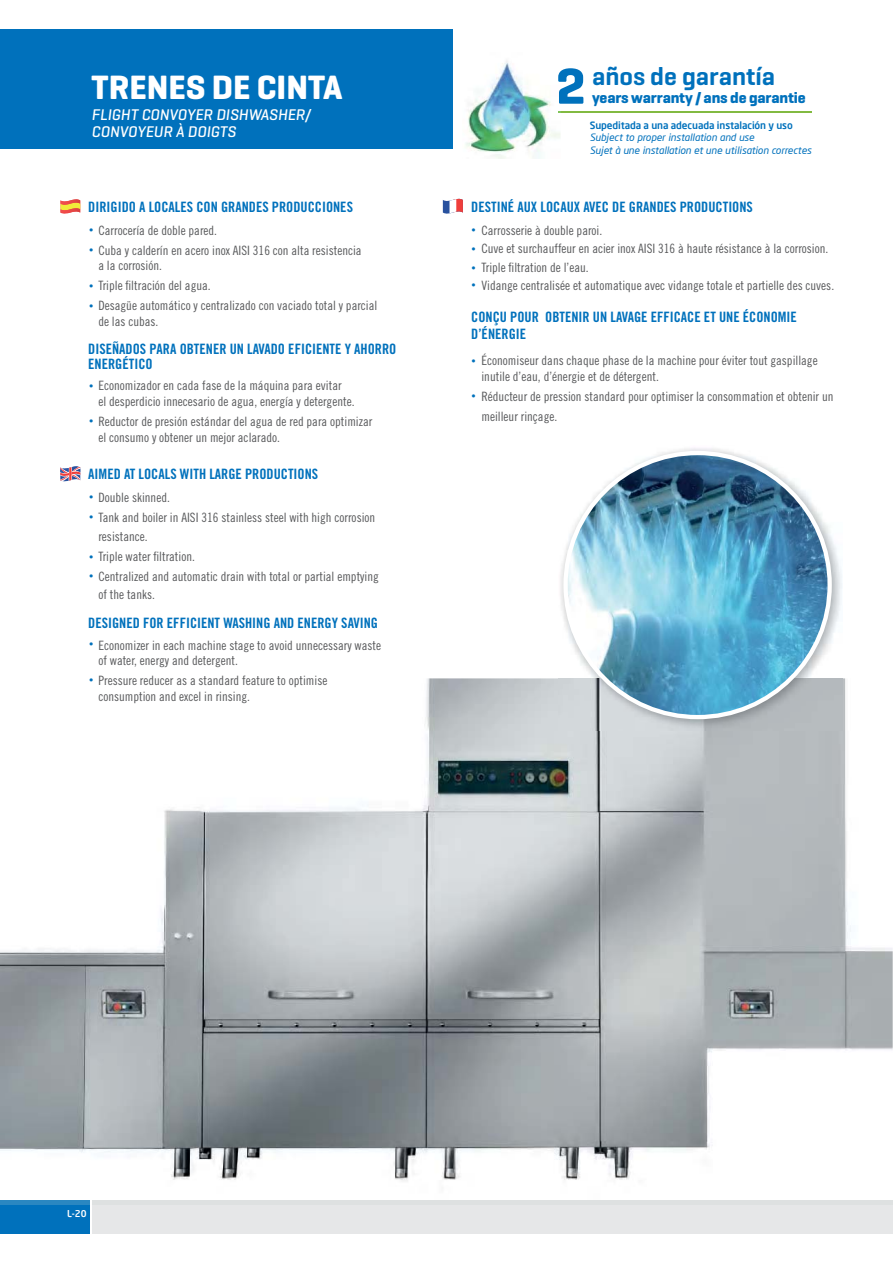
<style>
.page{position:relative;width:893px;height:1263px;background:#fff}
.page>*{position:absolute;margin:0;border:0;box-sizing:border-box;transform-origin:0 0}
.t1{font:700 34.35px "Geogrotesque";color:#fff}
.t2{font:600 25.8px "Geogrotesque";color:#0071bc}
.t3{font:italic 500 15.75px/17.2px "Geogrotesque";color:#fff}
.t4{font:700 15.75px "Geogrotesque";letter-spacing:-.01em;color:#0071bc}
.t5{font:14.25px/15.8px "Trade Gothic LT Std Bd Cn 20";color:#0071bc}
.t6{font:12.9px/20.1px "Trade Gothic LT Std Cn 18";color:#58595b}
.t7{font:italic 10.05px/12.6px "Neo Sans Pro";color:#0071bc}
.t8{font:500 10.05px "Neo Sans Pro";letter-spacing:-.01em;color:#0071bc}
.t9{font:500 9.3px "Neo Sans Pro";color:#fff}
.t10{font:8.55px/18.6px "Trade Gothic LT Std Cn 18";color:#0071bc;text-align:justify}
.s1{font-weight:700;font-size:51.45px}
</style>
<div class="page">
<svg style="left:60px;top:466px;width:20px;height:16px"></svg>
<div style="left:92px;top:1201px;width:801px;height:33px;background:#e6e7e8"></div>
<div style="left:0;top:1201px;width:89px;height:33px;background:#0071bc"></div>
<img style="left:0;top:678px;width:893px;height:526px">
<img style="left:92px;top:1201px;width:801px;height:3px">
<img style="left:0;top:1201px;width:89px;height:3px">
<div style="left:0;top:29px;width:452px;height:119px;background:#0071bc"></div>
<hr style="left:558px;top:111px;width:253px;height:2px;background:#82ba41">
<img style="left:466px;top:61px;width:94px;height:98px">
<svg style="left:443px;top:198px;width:20px;height:16px"></svg>
<img style="left:60px;top:199px;width:20px;height:14px">
<img style="left:558px;top:448px;width:285px;height:282px">
<img style="left:565px;top:453px;width:265px;height:264px;border-radius:50%">
<h2 class="t2" style="left:556px;top:66px;width:221px"><span class="s1">2</span> años de garantía</h2>
<h1 class="t1" style="left:92px;top:74px;width:252px">TRENES DE CINTA</h1>
<p class="t3" style="left:92px;top:107px;width:221px">FLIGHT CONVOYER DISHWASHER/<br>CONVOYEUR À DOIGTS</p>
<p class="t8" style="left:590px;top:121px;width:204px">Supeditada a una adecuada instalación y uso</p>
<p class="t7" style="left:590px;top:132px;width:223px">Subject to proper installation and use<br>Sujet à une installation et une utilisation correctes</p>
<p class="t4" style="left:592px;top:92px;width:215px">years warranty / ans de garantie</p>
<p class="t5" style="left:88px;top:200px;width:266px">DIRIGIDO A LOCALES CON GRANDES PRODUCCIONES</p>
<p class="t5" style="left:471px;top:200px;width:283px">DESTINÉ AUX LOCAUX AVEC DE GRANDES PRODUCTIONS</p>
<p class="t6" style="left:98px;top:221px;width:265px">Carrocería de doble pared.<br>Cuba y calderín en acero inox AISI 316 con alta resistencia</p>
<p class="t6" style="left:98px;top:257px;width:280px">a la corrosión.<br>Triple filtración del agua.<br>Desagüe automático y centralizado con vaciado total y parcial</p>
<p class="t6" style="left:98px;top:313px;width:62px">de las cubas.</p>
<p class="t6" style="left:481px;top:222px;width:354px;line-height:18.6px">Carrosserie à double paroi.<br>Cuve et surchauffeur en acier inox AISI 316 à haute résistance à la corrosion.<br>Triple filtration de l’eau.<br>Vidange centralisée et automatique avec vidange totale et partielle des cuves.</p>
<p class="t10" style="left:89px;top:222px;width:6px">•</p>
<p class="t10" style="left:472px;top:222px;width:6px">• • •</p>
<p class="t10" style="left:472px;top:277px;width:6px">•</p>
<p class="t10" style="left:89px;top:241px;width:6px">•</p>
<p class="t10" style="left:89px;top:278px;width:6px">•</p>
<p class="t10" style="left:89px;top:297px;width:6px">•</p>
<p class="t5" style="left:471px;top:309px;width:327px;line-height:17.1px">CONÇU POUR OBTENIR UN LAVAGE EFFICACE ET UNE ÉCONOMIE<br>D’ÉNERGIE</p>
<p class="t5" style="left:88px;top:342px;width:310px">DISEÑADOS PARA OBTENER UN LAVADO EFICIENTE Y AHORRO<br>ENERGÉTICO</p>
<p class="t6" style="left:481px;top:354px;width:338px;line-height:15.8px">Économiseur dans chaque phase de la machine pour éviter tout gaspillage inutile d’eau, d’énergie et de détergent.</p>
<p class="t6" style="left:481px;top:387px;width:353px">Réducteur de pression standard pour optimiser la consommation et obtenir un meilleur rinçage.</p>
<p class="t10" style="left:472px;top:352px;width:6px">•</p>
<p class="t10" style="left:472px;top:388px;width:6px">•</p>
<p class="t6" style="left:98px;top:379px;width:258px;line-height:15.8px">Economizador en cada fase de la máquina para evitar<br>el desperdicio innecesario de agua, energía y detergente.</p>
<p class="t6" style="left:98px;top:415px;width:275px;line-height:15.8px">Reductor de presión estándar del agua de red para optimizar el consumo y obtener un mejor aclarado.</p>
<p class="t10" style="left:89px;top:377px;width:6px">•</p>
<p class="t10" style="left:89px;top:413px;width:6px">•</p>
<p class="t5" style="left:88px;top:468px;width:232px">AIMED AT LOCALS WITH LARGE PRODUCTIONS</p>
<p class="t6" style="left:98px;top:488px;width:278px">Double skinned.<br>Tank and boiler in AISI 316 stainless steel with high corrosion</p>
<p class="t6" style="left:98px;top:527px;width:282px">resistance.<br>Triple water filtration.<br>Centralized and automatic drain with total or partial emptying</p>
<p class="t6" style="left:98px;top:586px;width:58px">of the tanks.</p>
<p class="t10" style="left:89px;top:488px;width:6px">•</p>
<p class="t10" style="left:89px;top:509px;width:6px">•</p>
<p class="t10" style="left:89px;top:548px;width:6px">•</p>
<p class="t10" style="left:89px;top:568px;width:6px">•</p>
<p class="t5" style="left:88px;top:616px;width:291px">DESIGNED FOR EFFICIENT WASHING AND ENERGY SAVING</p>
<p class="t6" style="left:98px;top:638px;width:284px;line-height:15.8px">Economizer in each machine stage to avoid unnecessary waste of water, energy and detergent.</p>
<p class="t6" style="left:98px;top:674px;width:230px;line-height:15.8px">Pressure reducer as a standard feature to optimise consumption and excel in rinsing.</p>
<p class="t10" style="left:89px;top:636px;width:6px">•</p>
<p class="t10" style="left:89px;top:672px;width:6px">•</p>
<p class="t9" style="left:67px;top:1210px;width:21px">L-20</p>
</div>
